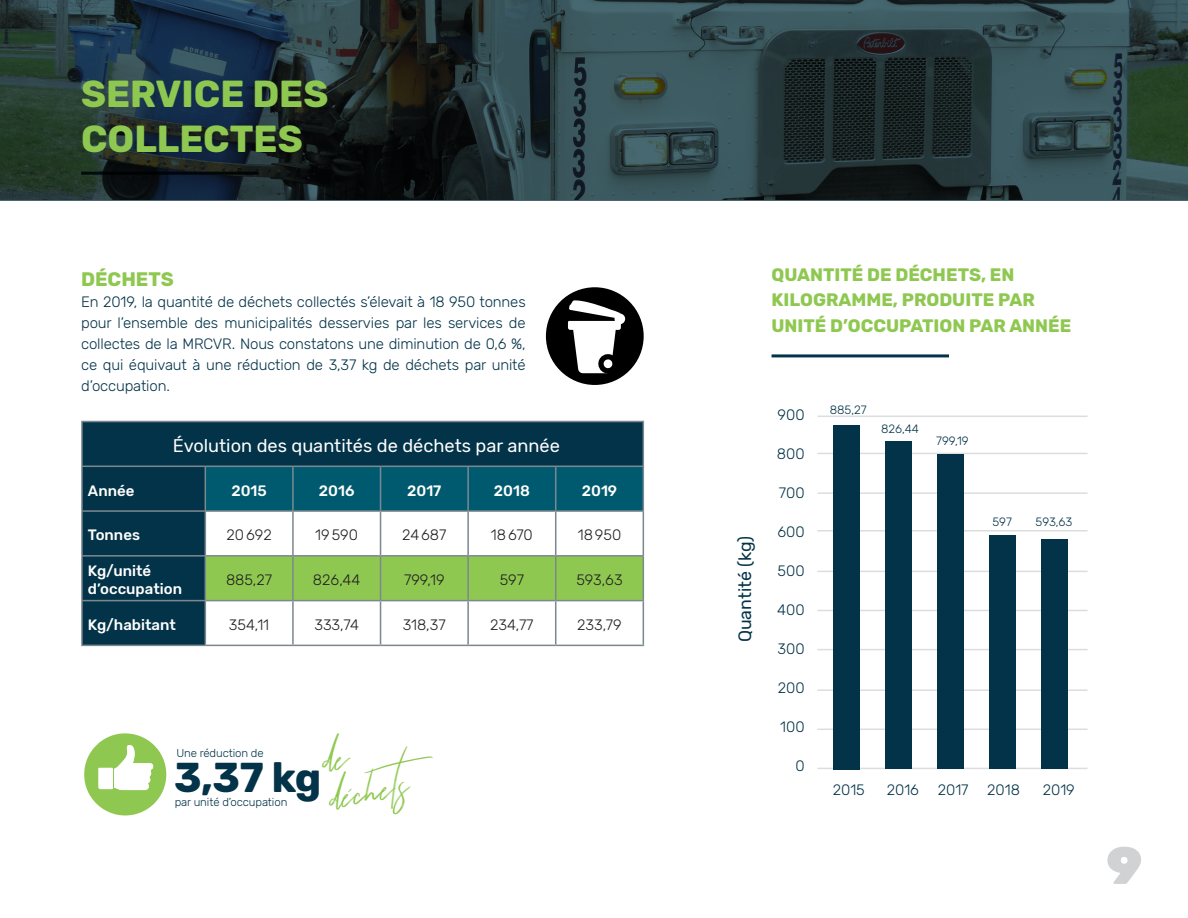
<style>
.page{position:relative;width:1188px;height:918px;background:#fff}
.page>*{position:absolute;margin:0;border:0;box-sizing:border-box;transform-origin:0 0}
.t1{font:900 52.5px "Rubik";color:#d1d2d4}
.t2{font:700 41.55px "Rubik";color:#033348}
.t3{font:40.65px/37.7px "Tuesday Night";color:#8fc851}
.TITRE{font:700 37.5px "Rubik";color:#8fc851}
.t4{font:700 19.5px "Rubik";color:#8fc851}
.t5{font:18.3px "Rubik";color:#fff}
.TITRE-2{font:700 18px/25.5px "Rubik";color:#8fc851}
.t6{font:17.85px "Rubik";color:#033348}
.t7{font:300 15px/21px "Rubik";letter-spacing:-.01em;color:#033348;text-align:justify}
.t8{font:300 15px "Rubik";color:#231f20}
.t9{font:500 15px/18px "Rubik";color:#fff}
.t10{font:300 12px "Rubik";color:#033348}
.t11{font:300 11.4px "Rubik";letter-spacing:-.01em;color:#033348}
</style>
<div class="page">
<svg style="left:0;top:0;width:1188px;height:201px;background:#273a3e"></svg>
<hr style="left:81px;top:172px;width:178px;height:3px;background:#033348">
<svg style="left:83px;top:422px;width:560px;height:223px;fill:#033348"></svg>
<div style="left:206px;top:467px;width:437px;height:43px;background:#005a6f"></div>
<div style="left:206px;top:557px;width:437px;height:43px;background:#8fc851"></div>
<hr style="left:81px;top:421px;width:124px;height:1px;background:#7c888f">
<hr style="left:81px;top:422px;width:2px;height:44px;background:#7c888f">
<hr style="left:205px;top:421px;width:88px;height:1px;background:#7c888f">
<hr style="left:293px;top:421px;width:88px;height:1px;background:#7c888f">
<hr style="left:381px;top:421px;width:87px;height:1px;background:#7c888f">
<hr style="left:468px;top:421px;width:88px;height:1px;background:#7c888f">
<hr style="left:556px;top:421px;width:88px;height:1px;background:#7c888f">
<hr style="left:643px;top:422px;width:1px;height:44px;background:#7c888f">
<hr style="left:81px;top:466px;width:124px;height:1px;background:#7c888f">
<hr style="left:81px;top:467px;width:2px;height:43px;background:#7c888f">
<hr style="left:205px;top:466px;width:88px;height:1px;background:#7c888f">
<hr style="left:205px;top:467px;width:1px;height:43px;background:#7c888f">
<hr style="left:293px;top:466px;width:88px;height:1px;background:#7c888f">
<hr style="left:292px;top:467px;width:2px;height:43px;background:#7c888f">
<hr style="left:381px;top:466px;width:87px;height:1px;background:#7c888f">
<hr style="left:380px;top:467px;width:1px;height:43px;background:#7c888f">
<hr style="left:468px;top:466px;width:88px;height:1px;background:#7c888f">
<hr style="left:467px;top:467px;width:2px;height:43px;background:#7c888f">
<hr style="left:556px;top:466px;width:88px;height:1px;background:#7c888f">
<hr style="left:555px;top:467px;width:1px;height:43px;background:#7c888f">
<hr style="left:643px;top:467px;width:1px;height:43px;background:#7c888f">
<hr style="left:81px;top:510px;width:124px;height:2px;background:#7c888f">
<hr style="left:81px;top:512px;width:2px;height:43px;background:#7c888f">
<hr style="left:205px;top:510px;width:88px;height:2px;background:#7c888f">
<hr style="left:205px;top:512px;width:1px;height:43px;background:#7c888f">
<hr style="left:293px;top:510px;width:88px;height:2px;background:#7c888f">
<hr style="left:292px;top:512px;width:2px;height:43px;background:#7c888f">
<hr style="left:381px;top:510px;width:87px;height:2px;background:#7c888f">
<hr style="left:380px;top:512px;width:1px;height:43px;background:#7c888f">
<hr style="left:468px;top:510px;width:88px;height:2px;background:#7c888f">
<hr style="left:467px;top:512px;width:2px;height:43px;background:#7c888f">
<hr style="left:556px;top:510px;width:88px;height:2px;background:#7c888f">
<hr style="left:555px;top:512px;width:1px;height:43px;background:#7c888f">
<hr style="left:643px;top:512px;width:1px;height:43px;background:#7c888f">
<hr style="left:81px;top:555px;width:124px;height:2px;background:#7c888f">
<hr style="left:81px;top:557px;width:2px;height:43px;background:#7c888f">
<hr style="left:205px;top:555px;width:88px;height:2px;background:#7c888f">
<hr style="left:205px;top:557px;width:1px;height:43px;background:#7c888f">
<hr style="left:293px;top:555px;width:88px;height:2px;background:#7c888f">
<hr style="left:292px;top:557px;width:2px;height:43px;background:#7c888f">
<hr style="left:381px;top:555px;width:87px;height:2px;background:#7c888f">
<hr style="left:380px;top:557px;width:1px;height:43px;background:#7c888f">
<hr style="left:468px;top:555px;width:88px;height:2px;background:#7c888f">
<hr style="left:467px;top:557px;width:2px;height:43px;background:#7c888f">
<hr style="left:556px;top:555px;width:88px;height:2px;background:#7c888f">
<hr style="left:555px;top:557px;width:1px;height:43px;background:#7c888f">
<hr style="left:643px;top:557px;width:1px;height:43px;background:#7c888f">
<hr style="left:81px;top:600px;width:124px;height:1px;background:#7c888f">
<hr style="left:81px;top:601px;width:2px;height:44px;background:#7c888f">
<hr style="left:205px;top:600px;width:88px;height:1px;background:#7c888f">
<hr style="left:205px;top:601px;width:1px;height:44px;background:#7c888f">
<hr style="left:293px;top:600px;width:88px;height:1px;background:#7c888f">
<hr style="left:292px;top:601px;width:2px;height:44px;background:#7c888f">
<hr style="left:381px;top:600px;width:87px;height:1px;background:#7c888f">
<hr style="left:380px;top:601px;width:1px;height:44px;background:#7c888f">
<hr style="left:468px;top:600px;width:88px;height:1px;background:#7c888f">
<hr style="left:467px;top:601px;width:2px;height:44px;background:#7c888f">
<hr style="left:556px;top:600px;width:88px;height:1px;background:#7c888f">
<hr style="left:555px;top:601px;width:1px;height:44px;background:#7c888f">
<hr style="left:643px;top:601px;width:1px;height:44px;background:#7c888f">
<hr style="left:81px;top:645px;width:124px;height:1px;background:#7c888f">
<hr style="left:205px;top:645px;width:88px;height:1px;background:#7c888f">
<hr style="left:293px;top:645px;width:88px;height:1px;background:#7c888f">
<hr style="left:381px;top:645px;width:87px;height:1px;background:#7c888f">
<hr style="left:468px;top:645px;width:88px;height:1px;background:#7c888f">
<hr style="left:556px;top:645px;width:88px;height:1px;background:#7c888f">
<hr style="left:817px;top:453px;width:271px;height:1px;background:#dcdddf">
<hr style="left:817px;top:492px;width:271px;height:2px;background:#dcdddf">
<hr style="left:817px;top:530px;width:271px;height:2px;background:#dcdddf">
<hr style="left:817px;top:571px;width:271px;height:1px;background:#dcdddf">
<hr style="left:817px;top:610px;width:271px;height:1px;background:#dcdddf">
<hr style="left:817px;top:649px;width:271px;height:1px;background:#dcdddf">
<hr style="left:817px;top:689px;width:271px;height:2px;background:#dcdddf">
<hr style="left:817px;top:729px;width:271px;height:1px;background:#dcdddf">
<hr style="left:817px;top:768px;width:271px;height:1px;background:#dcdddf">
<hr style="left:817px;top:416px;width:271px;height:1px;background:#dcdddf">
<hr style="left:772px;top:354px;width:177px;height:3px;background:#033348">
<div style="left:833px;top:425px;width:27px;height:344px;background:#033348"></div>
<div style="left:885px;top:441px;width:27px;height:328px;background:#033348"></div>
<div style="left:937px;top:454px;width:27px;height:315px;background:#033348"></div>
<div style="left:989px;top:535px;width:27px;height:234px;background:#033348"></div>
<div style="left:1041px;top:539px;width:27px;height:230px;background:#033348"></div>
<div style="left:546px;top:287px;width:98px;height:98px;background:#000;border-radius:50%"></div>
<svg style="left:568px;top:300px;width:58px;height:75px"></svg>
<svg style="left:84px;top:733px;width:83px;height:83px"></svg>
<p class="TITRE" style="left:81px;top:72px;width:249px">SERVICE DES</p>
<p class="TITRE" style="left:81px;top:117px;width:223px">COLLECTES</p>
<p class="t4" style="left:81px;top:268px;width:94px">DÉCHETS</p>
<p class="t7" style="left:81px;top:292px;width:446px">En 2019, la quantité de déchets collectés s’élevait à 18 950 tonnes pour l’ensemble des municipalités desservies par les services de collectes de la MRCVR. Nous constatons une diminution de 0,6 %, ce qui équivaut à une réduction de 3,37 kg de déchets par unité d’occupation.</p>
<p class="t5" style="left:173px;top:435px;width:389px">Évolution des quantités de déchets par année</p>
<p class="t9" style="left:88px;top:482px;width:48px">Année</p>
<p class="t9" style="left:231px;top:482px;width:37px">2015</p>
<p class="t9" style="left:319px;top:482px;width:37px">2016</p>
<p class="t9" style="left:407px;top:482px;width:36px">2017</p>
<p class="t9" style="left:494px;top:482px;width:37px">2018</p>
<p class="t9" style="left:582px;top:482px;width:37px">2019</p>
<p class="t9" style="left:88px;top:527px;width:54px">Tonnes</p>
<p class="t8" style="left:227px;top:527px;width:47px">20692</p>
<p class="t8" style="left:315px;top:527px;width:44px">19590</p>
<p class="t8" style="left:402px;top:527px;width:46px">24687</p>
<p class="t8" style="left:491px;top:527px;width:43px">18670</p>
<p class="t8" style="left:578px;top:527px;width:45px">18950</p>
<p class="t9" style="left:88px;top:562px;width:96px">Kg/unité d’occupation</p>
<p class="t8" style="left:226px;top:572px;width:48px">885,27</p>
<p class="t8" style="left:313px;top:572px;width:49px">826,44</p>
<p class="t8" style="left:404px;top:572px;width:42px">799,19</p>
<p class="t8" style="left:500px;top:572px;width:26px">597</p>
<p class="t8" style="left:576px;top:572px;width:48px">593,63</p>
<p class="t9" style="left:88px;top:616px;width:89px">Kg/habitant</p>
<p class="t8" style="left:229px;top:616px;width:42px">354,11</p>
<p class="t8" style="left:314px;top:616px;width:46px">333,74</p>
<p class="t8" style="left:403px;top:616px;width:44px">318,37</p>
<p class="t8" style="left:490px;top:616px;width:45px">234,77</p>
<p class="t8" style="left:577px;top:616px;width:46px">233,79</p>
<p class="t3" style="left:316px;top:741px;width:83px;rotate:-10deg">de dechets</p>
<p class="t11" style="left:176px;top:747px;width:89px">Une réduction de</p>
<p class="t2" style="left:174px;top:753px;width:149px">3,37 kg</p>
<p class="t11" style="left:175px;top:796px;width:114px">par unité d’occupation</p>
<p class="TITRE-2" style="left:772px;top:262px;width:265px">QUANTITÉ DE DÉCHETS, EN<br>KILOGRAMME, PRODUITE PAR</p>
<p class="TITRE-2" style="left:772px;top:313px;width:301px">UNITÉ D’OCCUPATION PAR ANNÉE</p>
<p class="t6" style="left:735px;top:642px;width:108px;rotate:-90deg">Quantité (kg)</p>
<p class="t7" style="left:778px;top:405px;width:29px">900</p>
<p class="t7" style="left:777px;top:444px;width:29px">800</p>
<p class="t7" style="left:779px;top:483px;width:27px">700</p>
<p class="t7" style="left:777px;top:522px;width:29px">600</p>
<p class="t7" style="left:778px;top:561px;width:29px">500</p>
<p class="t7" style="left:777px;top:600px;width:29px">400</p>
<p class="t7" style="left:778px;top:639px;width:29px">300</p>
<p class="t7" style="left:778px;top:678px;width:28px">200</p>
<p class="t7" style="left:780px;top:717px;width:26px">100</p>
<p class="t7" style="left:795px;top:756px;width:11px">0</p>
<p class="t10" style="left:830px;top:403px;width:38px">885,27</p>
<p class="t10" style="left:881px;top:422px;width:40px">826,44</p>
<p class="t10" style="left:936px;top:434px;width:34px">799,19</p>
<p class="t10" style="left:992px;top:516px;width:21px">597</p>
<p class="t10" style="left:1036px;top:516px;width:38px">593,63</p>
<p class="t7" style="left:833px;top:780px;width:34px">2015</p>
<p class="t7" style="left:887px;top:780px;width:135px">2016 2017 2018</p>
<p class="t7" style="left:1043px;top:780px;width:34px">2019</p>
<h1 class="t1" style="left:1106px;top:834px;width:37px">9</h1>
</div>
